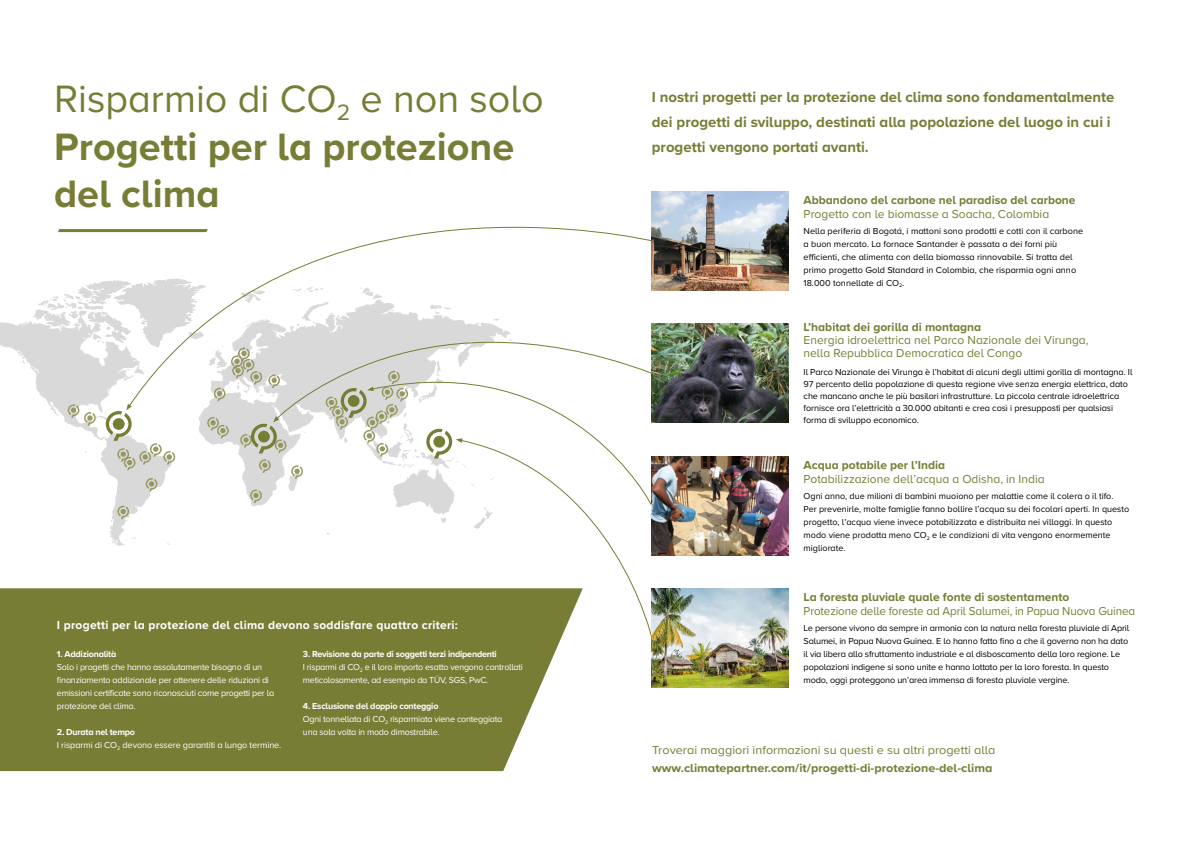
<style>
.page{position:relative;width:1191px;height:842px;background:#fff}
.page>*{position:absolute;margin:0;border:0;box-sizing:border-box;transform-origin:0 0}
.t1{font:700 39.6px/47.5px "Proxima Nova A";color:#777d35}
.t2{font:700 15px/25px "Proxima Nova A";color:#777d35}
.t3{font:12px/13px "Proxima Nova A";color:#777d35}
.t4{font:700 12px "Proxima Nova A";color:#777d35}
.t5{font:700 12px "Proxima Nova A";letter-spacing:.02em;color:#fff}
.t6{font:700 12px "Proxima Nova A";color:#777d35;scale:1.05 1}
.t7{font:12px "Proxima Nova A";color:#777d35;scale:1.05 1}
.t8{font:9px/13px "Proxima Nova A";letter-spacing:-.01em;color:#000}
.t9{font:9px/13px "Proxima Nova A";letter-spacing:-.025em;color:#fff}
.t10{font:700 9px "Proxima Nova A";letter-spacing:-.025em;color:#fff}
.s1{font-weight:400}
.s2{font-weight:700}
</style>
<div class="page">
<svg style="left:0;top:321px;width:33px;height:49px;fill:#d9d9d9"></svg>
<div style="left:0;top:588px;width:561px;height:183px;background:#777d35"></div>
<svg style="left:128px;top:191px;width:524px;height:88px"></svg>
<svg style="left:58px;top:229px;width:150px;height:3px"></svg>
<svg style="left:33px;top:279px;width:619px;height:359px"></svg>
<img style="left:652px;top:456px;width:137px;height:99px">
<img style="left:652px;top:191px;width:137px;height:99px">
<img style="left:652px;top:588px;width:137px;height:100px">
<img style="left:652px;top:324px;width:137px;height:99px">
<h1 class="t1" style="left:54px;top:75px;width:491px"><span class="s1">Risparmio di CO</span><sub>2</sub> <span class="s1">e non solo<br></span>Progetti per la protezione del clima</h1>
<h3 class="t5" style="left:57px;top:616px;width:402px">I progetti per la protezione del clima devono soddisfare quattro criteri:</h3>
<p class="t10" style="left:57px;top:647px;width:61px">1. Addizionalità</p>
<p class="t9" style="left:57px;top:660px;width:219px">Solo i progetti che hanno assolutamente bisogno di un finanziamento addizionale per ottenere delle riduzioni di emissioni certificate sono riconosciuti come progetti per la protezione del clima.</p>
<p class="t9" style="left:57px;top:725px;width:226px"><span class="s2">2. Durata nel tempo<br></span>I risparmi di CO<sub>2</sub> devono essere garantiti a lungo termine.</p>
<p class="t9" style="left:303px;top:647px;width:221px"><span class="s2">3. Revisione da parte di soggetti terzi indipendenti<br></span>I risparmi di CO<sub>2</sub> e il loro importo esatto vengono controllati meticolosamente, ad esempio da TÜV, SGS, PwC.</p>
<p class="t9" style="left:303px;top:699px;width:201px"><span class="s2">4. Esclusione del doppio conteggio<br></span>Ogni tonnellata di CO<sub>2</sub> risparmiata viene conteggiata una sola volta in modo dimostrabile.</p>
<h2 class="t2" style="left:652px;top:84px;width:464px">I nostri progetti per la protezione del clima sono fondamentalmente dei progetti di sviluppo, destinati alla popolazione del luogo in cui i progetti vengono portati avanti.</h2>
<h3 class="t4" style="left:803px;top:191px;width:273px">Abbandono del carbone nel paradiso del carbone</h3>
<h3 class="t3" style="left:803px;top:207px;width:247px">Progetto con le biomasse a Soacha, Colombia</h3>
<p class="t8" style="left:803px;top:224px;width:281px">Nella periferia di Bogotá, i mattoni sono prodotti e cotti con il carbone a buon mercato. La fornace Santander è passata a dei forni più efficienti, che alimenta con della biomassa rinnovabile. Si tratta del primo progetto Gold Standard in Colombia, che risparmia ogni anno 18.000 tonnellate di CO<sub>2</sub>.</p>
<h3 class="t4" style="left:803px;top:318px;width:179px">L’habitat dei gorilla di montagna</h3>
<h3 class="t3" style="left:803px;top:333px;width:286px">Energia idroelettrica nel Parco Nazionale dei Virunga, nella Repubblica Democratica del Congo</h3>
<p class="t8" style="left:803px;top:365px;width:330px;line-height:12px">Il Parco Nazionale dei Virunga è l’habitat di alcuni degli ultimi gorilla di montagna. Il 97 percento della popolazione di questa regione vive senza energia elettrica, dato che mancano anche le più basilari infrastrutture. La piccola centrale idroelettrica fornisce ora l’elettricità a 30.000 abitanti e crea così i presupposti per qualsiasi forma di sviluppo economico.</p>
<h3 class="t4" style="left:803px;top:456px;width:143px">Acqua potabile per l’India</h3>
<h3 class="t3" style="left:803px;top:472px;width:242px">Potabilizzazione dell’acqua a Odisha, in India</h3>
<p class="t8" style="left:803px;top:489px;width:327px">Ogni anno, due milioni di bambini muoiono per malattie come il colera o il tifo.<br>Per prevenirle, molte famiglie fanno bollire l’acqua su dei focolari aperti. In questo progetto, l’acqua viene invece potabilizzata e distribuita nei villaggi. In questo modo viene prodotta meno CO<sub>2</sub> e le condizioni di vita vengono enormemente migliorate.</p>
<h3 class="t4" style="left:803px;top:588px;width:267px">La foresta pluviale quale fonte di sostentamento</h3>
<h3 class="t3" style="left:803px;top:604px;width:333px">Protezione delle foreste ad April Salumei, in Papua Nuova Guinea</h3>
<p class="t8" style="left:803px;top:621px;width:327px">Le persone vivono da sempre in armonia con la natura nella foresta pluviale di April Salumei, in Papua Nuova Guinea. E lo hanno fatto fino a che il governo non ha dato il via libera allo sfruttamento industriale e al disboscamento della loro regione. Le popolazioni indigene si sono unite e hanno lottato per la loro foresta. In questo modo, oggi proteggono un’area immensa di foresta pluviale vergine.</p>
<h3 class="t7" style="left:652px;top:740px;width:328px">Troverai maggiori informazioni su questi e su altri progetti alla</h3>
<h3 class="t6" style="left:652px;top:758px;width:325px">www.climatepartner.com/it/progetti-di-protezione-del-clima</h3>
</div>
